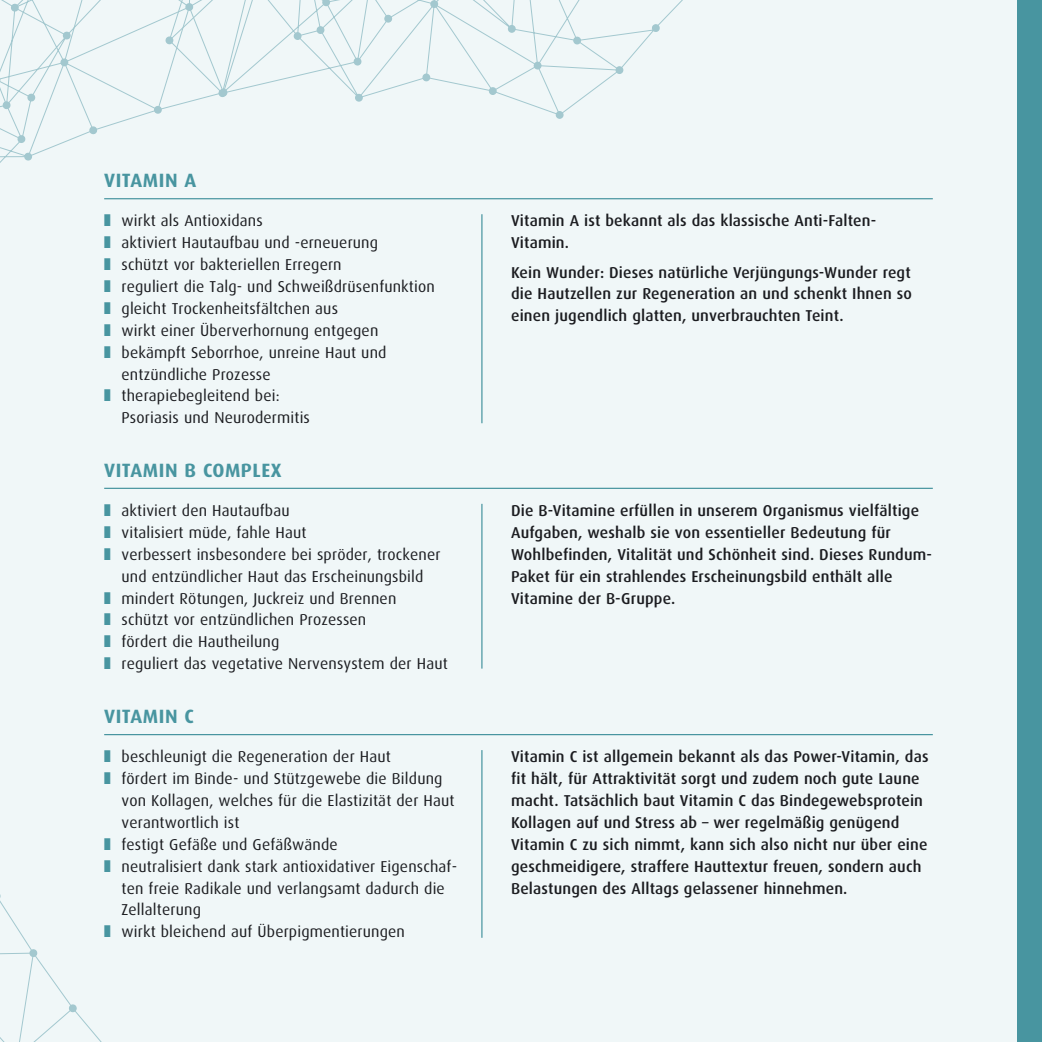
<style>
.page{position:relative;width:1042px;height:1042px;background:#f0f7f8}
.page>*{position:absolute;margin:0;border:0;box-sizing:border-box;transform-origin:0 0}
.t1{font:700 19.25px "Dax";letter-spacing:.03em;color:#4895a0}
.t2{font:15.75px "Dax";letter-spacing:.01em;color:#1b1c20}
.t3{font:500 15.75px/21.9px "Dax";letter-spacing:.01em;color:#1b1c20}
.s1{font-family:"European Pi Three";color:#4895a0}
</style>
<div class="page">
<div style="left:1017px;top:0;width:25px;height:1042px;background:#4895a0"></div>
<svg style="left:0;top:0;width:264px;height:200px"></svg>
<div style="left:556px;top:112px;width:7px;height:6px;background:#a3c8cf;border-radius:50%"></div>
<div style="left:555px;top:111px;width:9px;height:8px;border:1px solid #a3c8cf;border-radius:50%"></div>
<svg style="left:109px;top:0;width:515px;height:115px"></svg>
<svg style="left:0;top:894px;width:102px;height:148px"></svg>
<svg style="left:576px;top:0;width:107px;height:70px"></svg>
<hr style="left:481px;top:214px;width:1px;height:209px;background:#4895a0">
<hr style="left:104px;top:198px;width:829px;height:1px;background:#4895a0">
<hr style="left:481px;top:504px;width:1px;height:164px;background:#4895a0">
<hr style="left:104px;top:488px;width:829px;height:1px;background:#4895a0">
<hr style="left:481px;top:750px;width:1px;height:188px;background:#4895a0">
<hr style="left:104px;top:734px;width:829px;height:1px;background:#4895a0">
<p class="t1" style="left:104px;top:170px;width:94px">VITAMIN A</p>
<p class="t2" style="left:104px;top:212px;width:160px"><span class="s1">M</span> wirkt als Antioxidans</p>
<p class="t2" style="left:104px;top:234px;width:275px"><span class="s1">M</span> aktiviert Hautaufbau und -erneuerung</p>
<p class="t2" style="left:104px;top:256px;width:239px"><span class="s1">M</span> schützt vor bakteriellen Erregern</p>
<p class="t2" style="left:104px;top:278px;width:332px"><span class="s1">M</span> reguliert die Talg- und Schweißdrüsenfunktion</p>
<p class="t2" style="left:104px;top:300px;width:235px"><span class="s1">M</span> gleicht Trockenheitsfältchen aus</p>
<p class="t2" style="left:104px;top:322px;width:276px"><span class="s1">M</span> wirkt einer Überverhornung entgegen</p>
<p class="t2" style="left:104px;top:343px;width:284px"><span class="s1">M</span> bekämpft Seborrhoe, unreine Haut und</p>
<p class="t2" style="left:122px;top:365px;width:151px">entzündliche Prozesse</p>
<p class="t2" style="left:104px;top:387px;width:177px"><span class="s1">M</span> therapiebegleitend bei:</p>
<p class="t2" style="left:122px;top:409px;width:190px">Psoriasis und Neurodermitis</p>
<p class="t1" style="left:104px;top:459px;width:179px">VITAMIN B COMPLEX</p>
<p class="t2" style="left:104px;top:502px;width:187px"><span class="s1">M</span> aktiviert den Hautaufbau</p>
<p class="t2" style="left:104px;top:524px;width:204px"><span class="s1">M</span> vitalisiert müde, fahle Haut</p>
<p class="t2" style="left:104px;top:545px;width:338px"><span class="s1">M</span> verbessert insbesondere bei spröder, trockener</p>
<p class="t2" style="left:122px;top:567px;width:303px">und entzündlicher Haut das Erscheinungsbild</p>
<p class="t2" style="left:104px;top:589px;width:294px"><span class="s1">M</span> mindert Rötungen, Juckreiz und Brennen</p>
<p class="t2" style="left:104px;top:611px;width:264px"><span class="s1">M</span> schützt vor entzündlichen Prozessen</p>
<p class="t2" style="left:104px;top:633px;width:177px"><span class="s1">M</span> fördert die Hautheilung</p>
<p class="t2" style="left:104px;top:655px;width:345px"><span class="s1">M</span> reguliert das vegetative Nervensystem der Haut</p>
<p class="t1" style="left:104px;top:705px;width:91px">VITAMIN C</p>
<p class="t2" style="left:104px;top:748px;width:288px"><span class="s1">M</span> beschleunigt die Regeneration der Haut</p>
<p class="t2" style="left:104px;top:770px;width:340px"><span class="s1">M</span> fördert im Binde- und Stützgewebe die Bildung</p>
<p class="t2" style="left:122px;top:792px;width:334px">von Kollagen, welches für die Elastizität der Haut</p>
<p class="t2" style="left:122px;top:814px;width:119px">verantwortlich ist</p>
<p class="t2" style="left:104px;top:835px;width:235px"><span class="s1">M</span> festigt Gefäße und Gefäßwände</p>
<p class="t2" style="left:104px;top:857px;width:354px"><span class="s1">M</span> neutralisiert dank stark antioxidativer Eigenschaf-</p>
<p class="t2" style="left:122px;top:879px;width:325px">ten freie Radikale und verlangsamt dadurch die</p>
<p class="t2" style="left:122px;top:901px;width:81px">Zellalterung</p>
<p class="t2" style="left:104px;top:923px;width:302px"><span class="s1">M</span> wirkt bleichend auf Überpigmentierungen</p>
<p class="t3" style="left:511px;top:210px;width:367px">Vitamin A ist bekannt als das klassische Anti-Falten-<br>Vitamin.</p>
<p class="t3" style="left:511px;top:261px;width:402px;text-align:justify">Kein Wunder: Dieses natürliche Verjüngungs-Wunder regt die Hautzellen zur Regeneration an und schenkt Ihnen so einen jugendlich glatten, unverbrauchten Teint.</p>
<p class="t3" style="left:511px;top:500px;width:422px">Die B-Vitamine erfüllen in unserem Organismus vielfältige Aufgaben, weshalb sie von essentieller Bedeutung für Wohlbefinden, Vitalität und Schönheit sind. Dieses Rundum-Paket für ein strahlendes Erscheinungsbild enthält alle Vitamine der B-Gruppe.</p>
<p class="t3" style="left:511px;top:746px;width:419px">Vitamin C ist allgemein bekannt als das Power-Vitamin, das fit hält, für Attraktivität sorgt und zudem noch gute Laune macht. Tatsächlich baut Vitamin C das Bindegewebsprotein Kollagen auf und Stress ab – wer regelmäßig genügend Vitamin C zu sich nimmt, kann sich also nicht nur über eine geschmeidigere, straffere Hauttextur freuen, sondern auch Belastungen des Alltags gelassener hinnehmen.</p>
</div>
